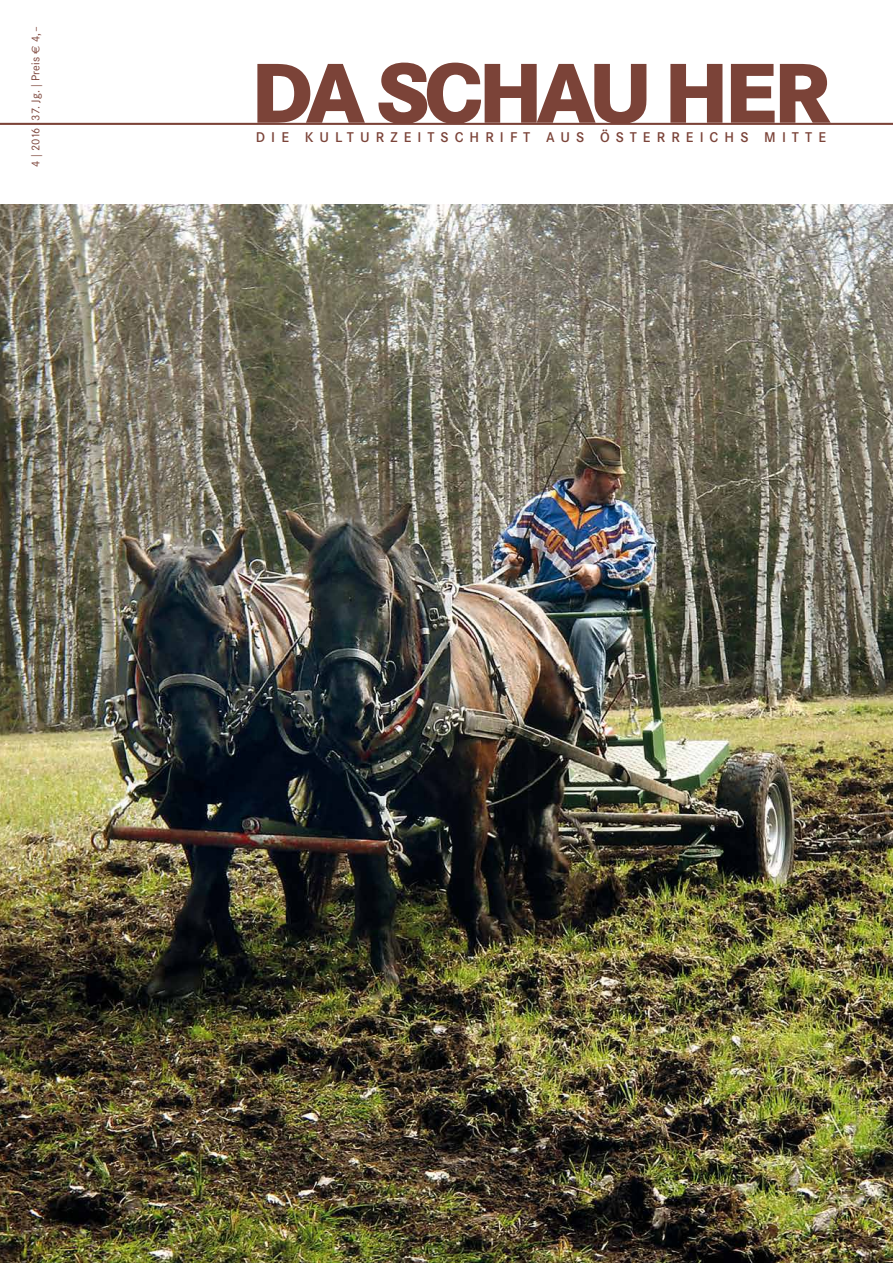
<style>
.page{position:relative;width:893px;height:1263px;background:#fff}
.page>*{position:absolute;margin:0;border:0;box-sizing:border-box;transform-origin:0 0}
.t1{font:800 83.25px "Corporate SBQ";letter-spacing:-.07em;color:#7b4338}
.t2{font:500 13.95px "Corporate SBQ";letter-spacing:.44em;color:#7b4338}
.t3{font:11.1px "Corporate SBQ";letter-spacing:.02em;color:#7b4338}
.s1{font-family:"Euro Sans"}
</style>
<div class="page">
<hr style="left:0;top:123px;width:893px;height:2px;background:#7b4338">
<img style="left:0;top:204px;width:893px;height:1059px">
<p class="t3" style="left:29px;top:167px;width:141px;rotate:-90deg">4 | 2016 37. Jg. | Preis <span class="s1">E</span> 4,–</p>
<h1 class="t1" style="left:251px;top:40px;width:582px">DA SCHAU HER</h1>
<p class="t2" style="left:256px;top:129px;width:572px">DIE KULTURZEITSCHRIFT AUS ÖSTERREICHS MITTE</p>
</div>
